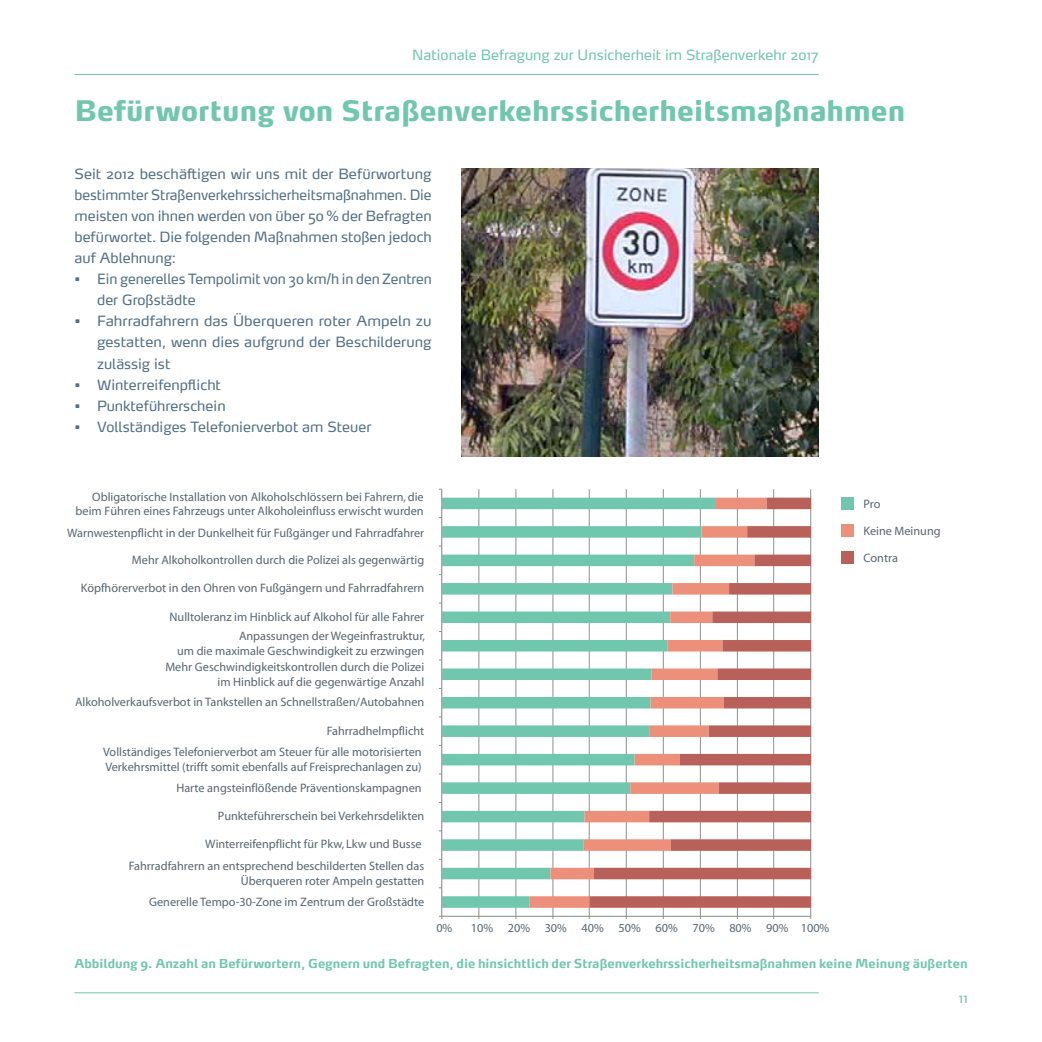
<style>
.page{position:relative;width:1042px;height:1042px;background:#fff}
.page>*{position:absolute;margin:0;border:0;box-sizing:border-box;transform-origin:0 0}
.t1{font:800 28px "Max OT";color:#70c7ad}
.t2{font:14px/21px "Max OT";color:#526f86;text-align:justify}
.t3{font:14px "Max OT";color:#70c7ad}
.t4{font:12.25px/14.7px "Myriad";color:#596670;text-align:right}
.t5{font:700 12.25px "Max OT";color:#70c7ad}
</style>
<div class="page">
<hr style="left:74px;top:74px;width:745px;height:1px;background:#70c7ad">
<hr style="left:74px;top:992px;width:745px;height:1px;background:#70c7ad">
<hr style="left:478px;top:489px;width:1px;height:427px;background:#8d9192">
<hr style="left:515px;top:489px;width:1px;height:427px;background:#8d9192">
<hr style="left:552px;top:489px;width:1px;height:427px;background:#8d9192">
<hr style="left:589px;top:489px;width:1px;height:427px;background:#8d9192">
<hr style="left:626px;top:489px;width:1px;height:427px;background:#8d9192">
<hr style="left:663px;top:489px;width:1px;height:427px;background:#8d9192">
<hr style="left:700px;top:489px;width:1px;height:427px;background:#8d9192">
<hr style="left:737px;top:489px;width:1px;height:427px;background:#8d9192">
<hr style="left:773px;top:489px;width:1px;height:427px;background:#8d9192">
<hr style="left:810px;top:489px;width:1px;height:427px;background:#8d9192">
<svg style="left:442px;top:498px;width:87px;height:410px"></svg>
<svg style="left:529px;top:498px;width:60px;height:410px"></svg>
<svg style="left:589px;top:498px;width:222px;height:410px"></svg>
<hr style="left:442px;top:916px;width:369px;height:1px;background:#8d9192">
<hr style="left:441px;top:489px;width:1px;height:427px;background:#8d9192">
<div style="left:841px;top:498px;width:13px;height:12px;background:#70c7ad"></div>
<div style="left:841px;top:524px;width:13px;height:13px;background:#ec907b"></div>
<div style="left:841px;top:551px;width:13px;height:13px;background:#b8615a"></div>
<img style="left:461px;top:169px;width:358px;height:287px">
<p class="t3" style="left:412px;top:46px;width:408px">Nationale Befragung zur Unsicherheit im Straßenverkehr 2017</p>
<h1 class="t1" style="left:74px;top:92px;width:832px">Befürwortung von Straßenverkehrssicherheitsmaßnahmen</h1>
<p class="t2" style="left:74px;top:164px;width:359px">Seit 2012 beschäftigen wir uns mit der Befürwortung bestimmter Straßenverkehrssicherheitsmaßnahmen. Die meisten von ihnen werden von über 50 % der Befragten befürwortet. Die folgenden Maßnahmen stoßen jedoch auf Ablehnung:</p>
<p class="t2" style="left:97px;top:269px;width:336px;text-indent:-23px">• Ein generelles Tempolimit von 30 km/h in den Zentren der Großstädte</p>
<p class="t2" style="left:97px;top:311px;width:336px;text-indent:-23px">• Fahrradfahrern das Überqueren roter Ampeln zu gestatten, wenn dies aufgrund der Beschilderung zulässig ist</p>
<p class="t2" style="left:74px;top:374px;width:148px">• Winterreifenpflicht</p>
<p class="t2" style="left:74px;top:395px;width:153px">• Punkteführerschein</p>
<p class="t2" style="left:74px;top:416px;width:298px">• Vollständiges Telefonierverbot am Steuer</p>
<p class="t4" style="left:76px;top:489px;width:350px">Obligatorische Installation von Alkoholschlössern bei Fahrern, die beim Führen eines Fahrzeugs unter Alkoholeinfluss erwischt wurden</p>
<p class="t4" style="left:67px;top:526px;width:359px">Warnwestenpflicht in der Dunkelheit für Fußgänger und Fahrradfahrer</p>
<p class="t4" style="left:132px;top:553px;width:294px">Mehr Alkoholkontrollen durch die Polizei als gegenwärtig</p>
<p class="t4" style="left:81px;top:581px;width:345px">Köpfhörerverbot in den Ohren von Fußgängern und Fahrradfahrern</p>
<p class="t4" style="left:177px;top:629px;width:249px">Anpassungen der Wegeinfrastruktur,<br>um die maximale Geschwindigkeit zu erzwingen</p>
<p class="t4" style="left:75px;top:695px;width:351px">Alkoholverkaufsverbot in Tankstellen an Schnellstraßen/Autobahnen</p>
<p class="t4" style="left:170px;top:610px;width:256px">Nulltoleranz im Hinblick auf Alkohol für alle Fahrer</p>
<p class="t4" style="left:165px;top:660px;width:260px">Mehr Geschwindigkeitskontrollen durch die Polizei im Hinblick auf die gegenwärtige Anzahl</p>
<p class="t4" style="left:327px;top:724px;width:99px">Fahrradhelmpflicht</p>
<p class="t4" style="left:103px;top:745px;width:320px;text-align:left">Vollständiges Telefonierverbot am Steuer für alle motorisierten<br>Verkehrsmittel (trifft somit ebenfalls auf Freisprechanlagen zu)</p>
<p class="t4" style="left:176px;top:781px;width:247px">Harte angsteinflößende Präventionskampagnen</p>
<p class="t4" style="left:218px;top:809px;width:208px">Punkteführerschein bei Verkehrsdelikten</p>
<p class="t4" style="left:205px;top:837px;width:218px">Winterreifenpflicht für Pkw, Lkw und Busse</p>
<p class="t4" style="left:129px;top:859px;width:297px">Fahrradfahrern an entsprechend beschilderten Stellen das<br>Überqueren roter Ampeln gestatten</p>
<p class="t4" style="left:149px;top:895px;width:277px">Generelle Tempo-30-Zone im Zentrum der Großstädte</p>
<p class="t4" style="left:436px;top:920px;width:17px">0%</p>
<p class="t4" style="left:471px;top:920px;width:360px">10% 20% 30% 40% 50% 60% 70% 80% 90% 100%</p>
<p class="t4" style="left:863px;top:491px;width:79px;line-height:26.9px;text-align:left">Pro<br>Keine Meinung<br>Contra</p>
<p class="t5" style="left:74px;top:955px;width:894px">Abbildung 9. Anzahl an Befürwortern, Gegnern und Befragten, die hinsichtlich der Straßenverkehrssicherheitsmaßnahmen keine Meinung äußerten</p>
<p class="t3" style="left:959px;top:988px;width:10px">11</p>
</div>
